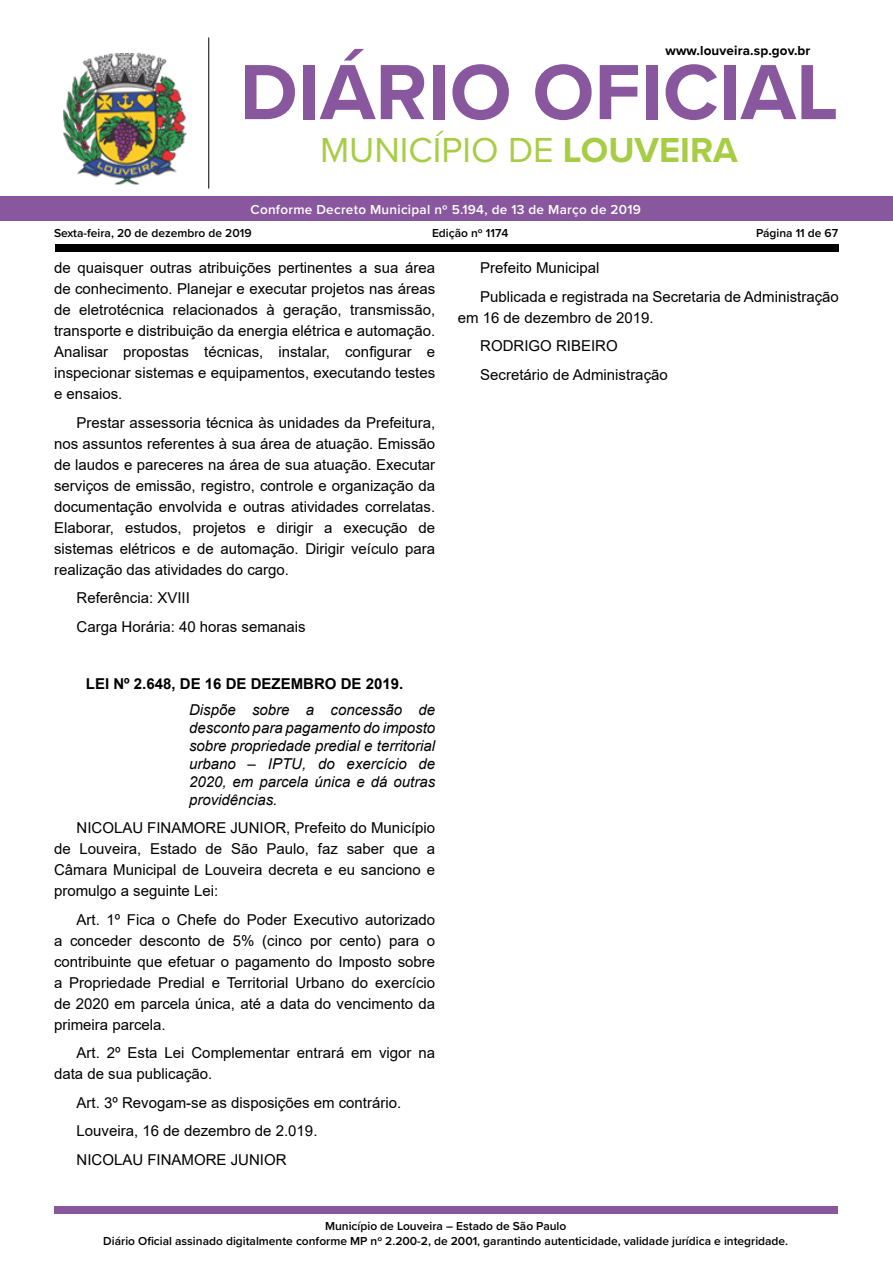
<style>
.page{position:relative;width:893px;height:1263px;background:#fff}
.page>*{position:absolute;margin:0;border:0;box-sizing:border-box;transform-origin:0 0}
.t1{font:700 81px "Proxima Nova";color:#88579d}
.t2{font:36px "Proxima Nova";color:#a7cd45}
._2_-_Corpo{font:15px/21px "Arial";color:#000;text-align:justify}
._3_-_Ementa{font:italic 15px/18px "Arial";color:#000;text-align:justify}
._1_-_Cabeçalho{font:700 15px "Arial";color:#000}
.t3{font:600 13.5px "Proxima Nova";letter-spacing:.02em;color:#fff}
.t4{font:700 13.5px "Proxima Nova";letter-spacing:.01em;color:#000}
.t5{font:600 12px/14.4px "Proxima Nova";color:#000;text-align:center}
.s1{font-weight:700}
</style>
<div class="page">
<div style="left:54px;top:1206px;width:783px;height:7px;background:#88579d"></div>
<img style="left:63px;top:53px;width:124px;height:132px">
<div style="left:0;top:196px;width:893px;height:24px;background:#88579d"></div>
<div style="left:56px;top:245px;width:783px;height:7px;background:#000"></div>
<hr style="left:208px;top:38px;width:1px;height:151px;background:#000">
<p class="t4" style="left:665px;top:41px;width:146px">www.louveira.sp.gov.br</p>
<h1 class="t1" style="left:240px;top:32px;width:600px">DIÁRIO OFICIAL</h1>
<h2 class="t2" style="left:320px;top:123px;width:419px">MUNICÍPIO DE <span class="s1">LOUVEIRA</span></h2>
<p class="t3" style="left:251px;top:199px;width:392px">Conforme Decreto Municipal nº 5.194, de 13 de Março de 2019</p>
<p class="t5" style="left:54px;top:226px;width:199px">Sexta-feira, 20 de dezembro de 2019</p>
<p class="t5" style="left:432px;top:226px;width:78px">Edição nº 1174</p>
<p class="t5" style="left:756px;top:226px;width:84px">Página 11 de 67</p>
<p class="_2_-_Corpo" style="left:54px;top:258px;width:383px">de quaisquer outras atribuições pertinentes a sua área de conhecimento. Planejar e executar projetos nas áreas de eletrotécnica relacionados à geração, transmissão, transporte e distribuição da energia elétrica e automação.<br>Analisar propostas técnicas, instalar, configurar e inspecionar sistemas e equipamentos, executando testes e ensaios.</p>
<p class="_2_-_Corpo" style="left:54px;top:412px;width:383px;text-indent:22px">Prestar assessoria técnica às unidades da Prefeitura, nos assuntos referentes à sua área de atuação. Emissão de laudos e pareceres na área de sua atuação. Executar serviços de emissão, registro, controle e organização da documentação envolvida e outras atividades correlatas.<br>Elaborar, estudos, projetos e dirigir a execução de sistemas elétricos e de automação. Dirigir veículo para realização das atividades do cargo.</p>
<p class="_2_-_Corpo" style="left:76px;top:588px;width:115px">Referência: XVIII</p>
<p class="_2_-_Corpo" style="left:76px;top:616px;width:231px">Carga Horária: 40 horas semanais</p>
<p class="_1_-_Cabeçalho" style="left:86px;top:673px;width:319px">LEI Nº 2.648, DE 16 DE DEZEMBRO DE 2019.</p>
<p class="_3_-_Ementa" style="left:189px;top:700px;width:248px">Dispõe sobre a concessão de desconto para pagamento do imposto sobre propriedade predial e territorial urbano – IPTU, do exercício de 2020, em parcela única e dá outras providências.</p>
<p class="_2_-_Corpo" style="left:54px;top:817px;width:383px;text-indent:22px">NICOLAU FINAMORE JUNIOR, Prefeito do Município de Louveira, Estado de São Paulo, faz saber que a Câmara Municipal de Louveira decreta e eu sanciono e promulgo a seguinte Lei:</p>
<p class="_2_-_Corpo" style="left:54px;top:909px;width:383px;text-indent:22px">Art. 1º Fica o Chefe do Poder Executivo autorizado a conceder desconto de 5% (cinco por cento) para o contribuinte que efetuar o pagamento do Imposto sobre a Propriedade Predial e Territorial Urbano do exercício de 2020 em parcela única, até a data do vencimento da primeira parcela.</p>
<p class="_2_-_Corpo" style="left:54px;top:1042px;width:383px;text-indent:22px">Art. 2º Esta Lei Complementar entrará em vigor na data de sua publicação.</p>
<p class="_2_-_Corpo" style="left:76px;top:1092px;width:326px">Art. 3º Revogam-se as disposições em contrário.</p>
<p class="_2_-_Corpo" style="left:76px;top:1120px;width:242px">Louveira, 16 de dezembro de 2.019.</p>
<p class="_2_-_Corpo" style="left:76px;top:1149px;width:212px">NICOLAU FINAMORE JUNIOR</p>
<p class="_2_-_Corpo" style="left:480px;top:258px;width:121px">Prefeito Municipal</p>
<p class="_2_-_Corpo" style="left:458px;top:286px;width:383px;text-indent:22px">Publicada e registrada na Secretaria de Administração em 16 de dezembro de 2019.</p>
<p class="_2_-_Corpo" style="left:480px;top:336px;width:139px">RODRIGO RIBEIRO</p>
<p class="_2_-_Corpo" style="left:480px;top:364px;width:189px">Secretário de Administração</p>
<p class="t5" style="left:103px;top:1218px;width:686px">Município de Louveira – Estado de São Paulo<br>Diário Oficial assinado digitalmente conforme MP nº 2.200-2, de 2001, garantindo autenticidade, validade jurídica e integridade.</p>
</div>
